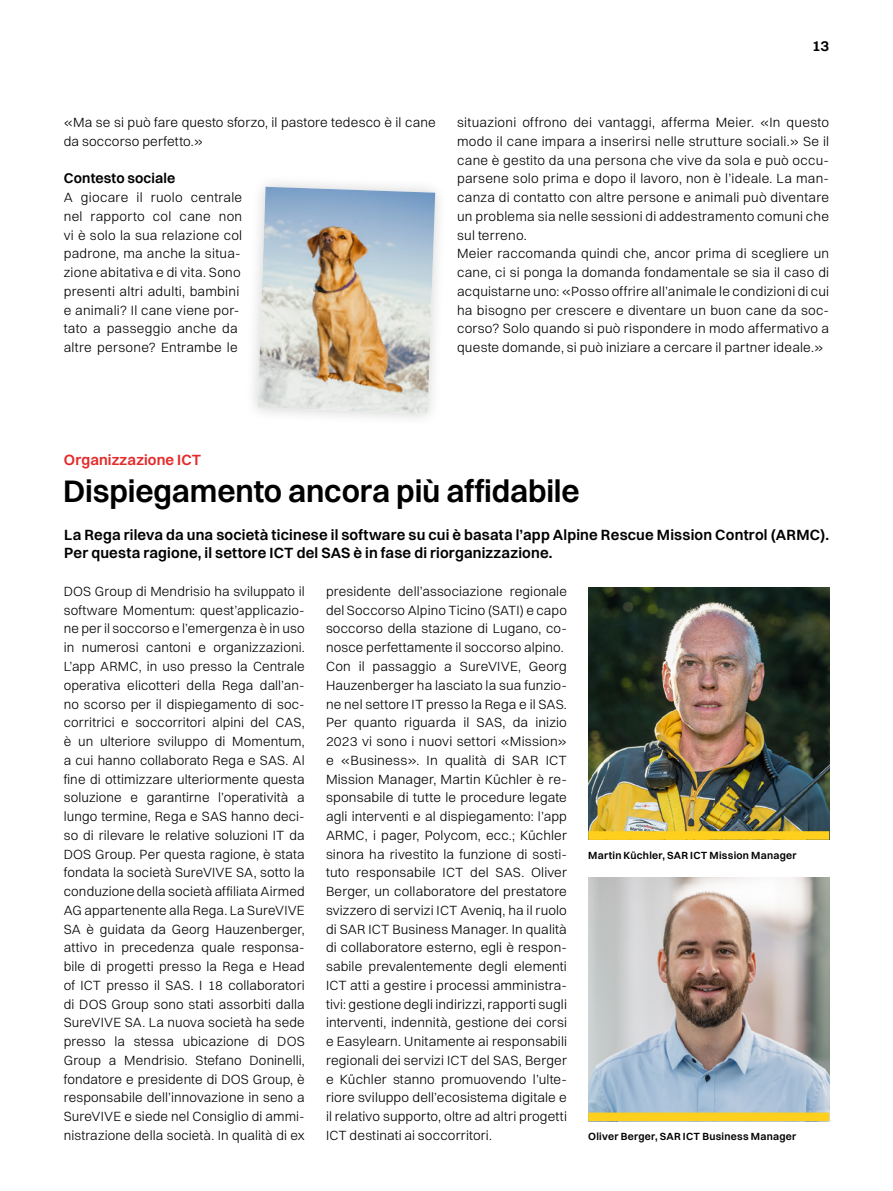
<style>
.page{position:relative;width:893px;height:1191px;background:#fff}
.page>*{position:absolute;margin:0;border:0;box-sizing:border-box;transform-origin:0 0}
.t1{font:600 31.5px "Switzer";letter-spacing:-.005em;color:#000}
.t2{font:600 15px/18.8px "Switzer";letter-spacing:.01em;color:#000}
.t3{font:600 15px "Switzer";letter-spacing:.005em;color:#e42b2b}
.t4{font:600 14.25px "Switzer";letter-spacing:.01em;color:#000}
.t5{font:300 13.5px/18.8px "Switzer";letter-spacing:.01em;color:#000}
.t6{font:600 10.5px "Switzer";letter-spacing:.025em;color:#000}
</style>
<div class="page">
<img style="left:588px;top:587px;width:241px;height:253px">
<img style="left:588px;top:877px;width:241px;height:235px">
<img style="left:258px;top:187px;width:177px;height:226px">
<div style="left:588px;top:1112px;width:241px;height:9px;background:#fecf1c"></div>
<div style="left:588px;top:831px;width:241px;height:8px;background:#fecf1c"></div>
<p class="t2" style="left:812px;top:36px;width:19px">13</p>
<p class="t5" style="left:64px;top:113px;width:374px">«Ma se si può fare questo sforzo, il pastore tedesco è il cane da soccorso perfetto.»</p>
<p class="t4" style="left:64px;top:170px;width:113px">Contesto sociale</p>
<p class="t5" style="left:64px;top:188px;width:180px">A giocare il ruolo centrale nel rapporto col cane non vi è solo la sua relazione col padrone, ma anche la situa&shy;zione abitativa e di vita. Sono presenti altri adulti, bambini e animali? Il cane viene por&shy;tato a passeggio anche da altre persone? Entrambe le</p>
<p class="t5" style="left:457px;top:113px;width:374px">situazioni offrono dei vantaggi, afferma Meier. «In questo modo il cane impara a inserirsi nelle strutture sociali.» Se il cane è gestito da una persona che vive da sola e può occu&shy;parsene solo prima e dopo il lavoro, non è l’ideale. La man&shy;canza di contatto con altre persone e animali può diventare un problema sia nelle sessioni di addestramento comuni che sul terreno.<br>Meier raccomanda quindi che, ancor prima di scegliere un cane, ci si ponga la domanda fondamentale se sia il caso di acquistarne uno: «Posso offrire all’animale le condizioni di cui ha bisogno per crescere e diventare un buon cane da soc&shy;corso? Solo quando si può rispondere in modo affermativo a queste domande, si può iniziare a cercare il partner ideale.»</p>
<p class="t3" style="left:64px;top:450px;width:139px">Organizzazione ICT</p>
<h1 class="t1" style="left:63px;top:472px;width:518px">Dispiegamento ancora più affidabile</h1>
<p class="t2" style="left:64px;top:525px;width:766px">La Rega rileva da una società ticinese il software su cui è basata l’app Alpine Rescue Mission Control (ARMC).<br>Per questa ragione, il settore ICT del SAS è in fase di riorganizzazione.</p>
<p class="t5" style="left:326px;top:582px;width:242px">presidente dell’associazione regionale del Soccorso Alpino Ticino (SATI) e capo soccorso della stazione di Lugano, co&shy;nosce perfettamente il soccorso alpino.<br>Con il passaggio a SureVIVE, Georg Hauzenberger ha lasciato la sua funzio&shy;ne nel settore IT presso la Rega e il SAS.<br>Per quanto riguarda il SAS, da inizio 2023 vi sono i nuovi settori «Mission» e «Business». In qualità di SAR ICT Mission Manager, Martin Küchler è re&shy;sponsabile di tutte le procedure legate agli interventi e al dispiegamento: l’app ARMC, i pager, Polycom, ecc.; Küchler sinora ha rivestito la funzione di sosti&shy;tuto responsabile ICT del SAS. Oliver Berger, un collaboratore del prestatore svizzero di servizi ICT Aveniq, ha il ruolo di SAR ICT Business Manager. In qualità di collaboratore esterno, egli è respon&shy;sabile prevalentemente degli elementi ICT atti a gestire i processi amministra&shy;tivi: gestione degli indirizzi, rapporti sugli interventi, indennità, gestione dei corsi e Easylearn. Unitamente ai responsabili regionali dei servizi ICT del SAS, Berger e Küchler stanno promuovendo l’ulte&shy;riore sviluppo dell’ecosistema digitale e il relativo supporto, oltre ad altri progetti ICT destinati ai soccorritori.</p>
<p class="t5" style="left:64px;top:582px;width:242px;text-align:justify">DOS Group di Mendrisio ha sviluppato il software Momentum: quest’applicazio&shy;ne per il soccorso e l’emergenza è in uso in numerosi cantoni e organizzazioni.<br>L’app ARMC, in uso presso la Centrale operativa elicotteri della Rega dall’an&shy;no scorso per il dispiegamento di soc&shy;corritrici e soccorritori alpini del CAS, è un ulteriore sviluppo di Momentum, a cui hanno collaborato Rega e SAS. Al fine di ottimizzare ulteriormente questa soluzione e garantirne l’operatività a lungo termine, Rega e SAS hanno deci&shy;so di rilevare le relative soluzioni IT da DOS Group. Per questa ragione, è stata fondata la società SureVIVE SA, sotto la conduzione della società affiliata Airmed AG appartenente alla Rega. La SureVIVE SA è guidata da Georg Hauzenberger, attivo in precedenza quale responsa&shy;bile di progetti presso la Rega e Head of ICT presso il SAS. I 18 collaboratori di DOS Group sono stati assorbiti dalla SureVIVE SA. La nuova società ha sede presso la stessa ubicazione di DOS Group a Mendrisio. Stefano Doninelli, fondatore e presidente di DOS Group, è responsabile dell’innovazione in seno a SureVIVE e siede nel Consiglio di ammi&shy;nistrazione della società. In qualità di ex</p>
<p class="t6" style="left:588px;top:848px;width:210px">Martin Küchler, SAR ICT Mission Manager</p>
<p class="t6" style="left:588px;top:1129px;width:210px">Oliver Berger, SAR ICT Business Manager</p>
</div>
